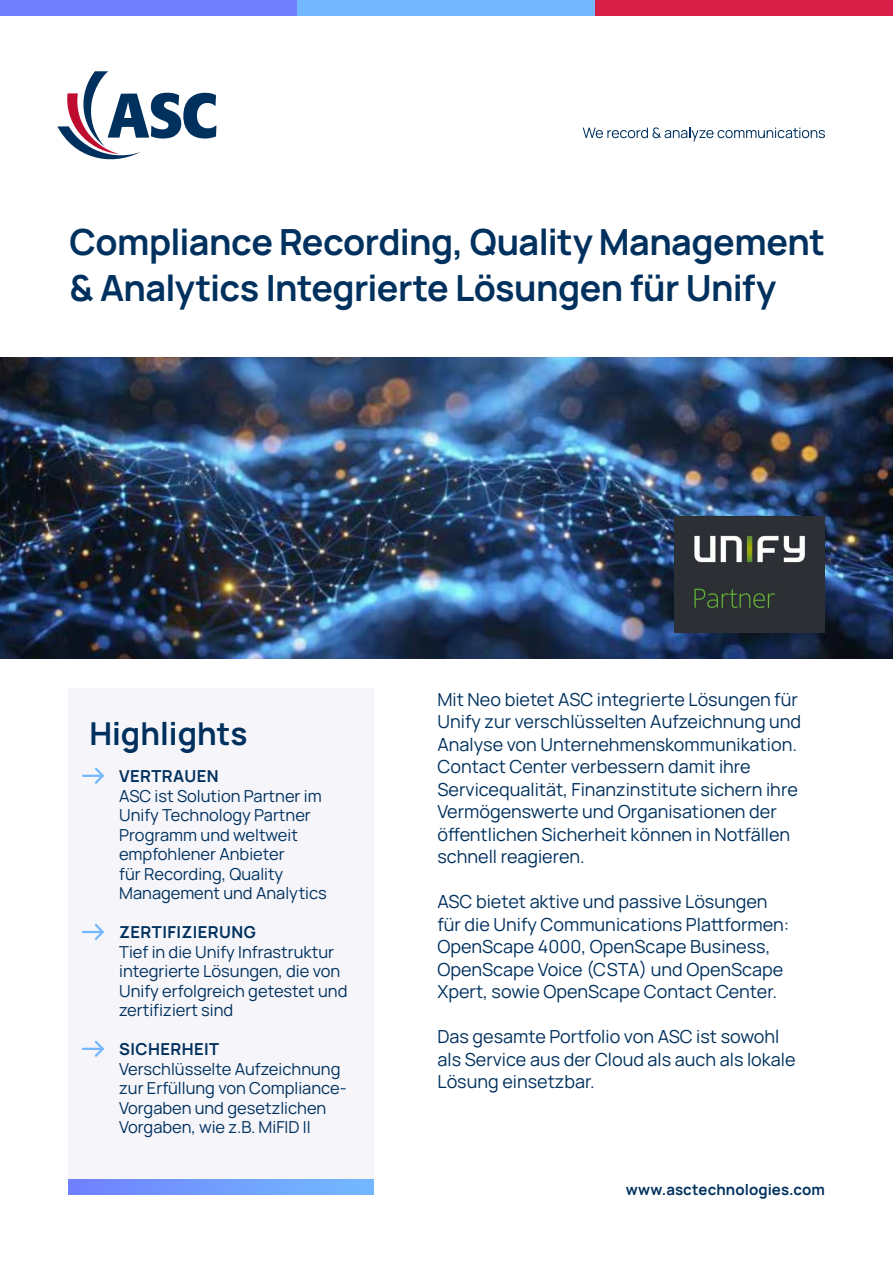
<style>
.page{position:relative;width:893px;height:1263px;background:#fff}
.page>*{position:absolute;margin:0;border:0;box-sizing:border-box;transform-origin:0 0}
.t1{font:700 36px/46.5px "Manrope";letter-spacing:-.015em;color:#00315e}
.t2{font:700 31.5px "Manrope";color:#00315e}
.t3{font:18px/22.5px "Manrope";color:#00315e}
.t4{font:16.5px/19.5px "Manrope";color:#00315e}
.t5{font:700 16.5px "Manrope";letter-spacing:.025em;color:#00315e}
.t6{font:700 15px "Manrope";letter-spacing:.005em;color:#00315e}
</style>
<div class="page">
<img style="left:0;top:357px;width:893px;height:302px">
<div style="left:68px;top:689px;width:305px;height:506px;background:#f5f5fa"></div>
<svg style="left:57px;top:71px;width:159px;height:89px"></svg>
<svg style="left:583px;top:127px;width:242px;height:14px"></svg>
<svg style="left:83px;top:767px;width:22px;height:17px"></svg>
<svg style="left:83px;top:924px;width:21px;height:16px"></svg>
<svg style="left:83px;top:1040px;width:22px;height:17px"></svg>
<div style="left:68px;top:1179px;width:305px;height:16px;background:linear-gradient(to right,#7081ff,#73baff)"></div>
<div style="left:595px;top:0;width:298px;height:16px;background:#d61e47"></div>
<div style="left:0;top:0;width:298px;height:16px;background:#7080ff"></div>
<div style="left:298px;top:0;width:297px;height:16px;background:#73b8ff"></div>
<img style="left:674px;top:516px;width:151px;height:117px">
<h1 class="t1" style="left:70px;top:215px;width:757px">Compliance Recording, Quality Management &amp; Analytics Integrierte Lösungen für Unify</h1>
<h2 class="t2" style="left:89px;top:707px;width:160px">Highlights</h2>
<p class="t5" style="left:119px;top:762px;width:101px">VERTRAUEN</p>
<p class="t4" style="left:119px;top:785px;width:209px">ASC ist Solution Partner im<br>Unify Technology Partner<br>Programm und weltweit empfohlener Anbieter<br>für Recording, Quality<br>Management und Analytics</p>
<p class="t5" style="left:119px;top:918px;width:138px">ZERTIFIZIERUNG</p>
<p class="t4" style="left:119px;top:941px;width:230px">Tief in die Unify Infrastruktur integrierte Lösungen, die von<br>Unify erfolgreich getestet und zertifiziert sind</p>
<p class="t5" style="left:119px;top:1035px;width:101px">SICHERHEIT</p>
<p class="t4" style="left:119px;top:1058px;width:229px">Verschlüsselte Aufzeichnung zur Erfüllung von Compliance-<br>Vorgaben und gesetzlichen<br>Vorgaben, wie z.B. MiFID II</p>
<p class="t3" style="left:437px;top:687px;width:365px">Mit Neo bietet ASC integrierte Lösungen für Unify zur verschlüsselten Aufzeichnung und Analyse von Unternehmenskommunikation.<br>Contact Center verbessern damit ihre Servicequalität, Finanzinstitute sichern ihre Vermögenswerte und Organisationen der öffentlichen Sicherheit können in Notfällen schnell reagieren.</p>
<p class="t3" style="left:437px;top:889px;width:353px">ASC bietet aktive und passive Lösungen für die Unify Communications Plattformen:<br>OpenScape 4000, OpenScape Business, OpenScape Voice (CSTA) und OpenScape Xpert, sowie OpenScape Contact Center.</p>
<p class="t3" style="left:437px;top:1024px;width:359px">Das gesamte Portfolio von ASC ist sowohl als Service aus der Cloud als auch als lokale<br>Lösung einsetzbar.</p>
<p class="t6" style="left:626px;top:1177px;width:201px">www.asctechnologies.com</p>
</div>
